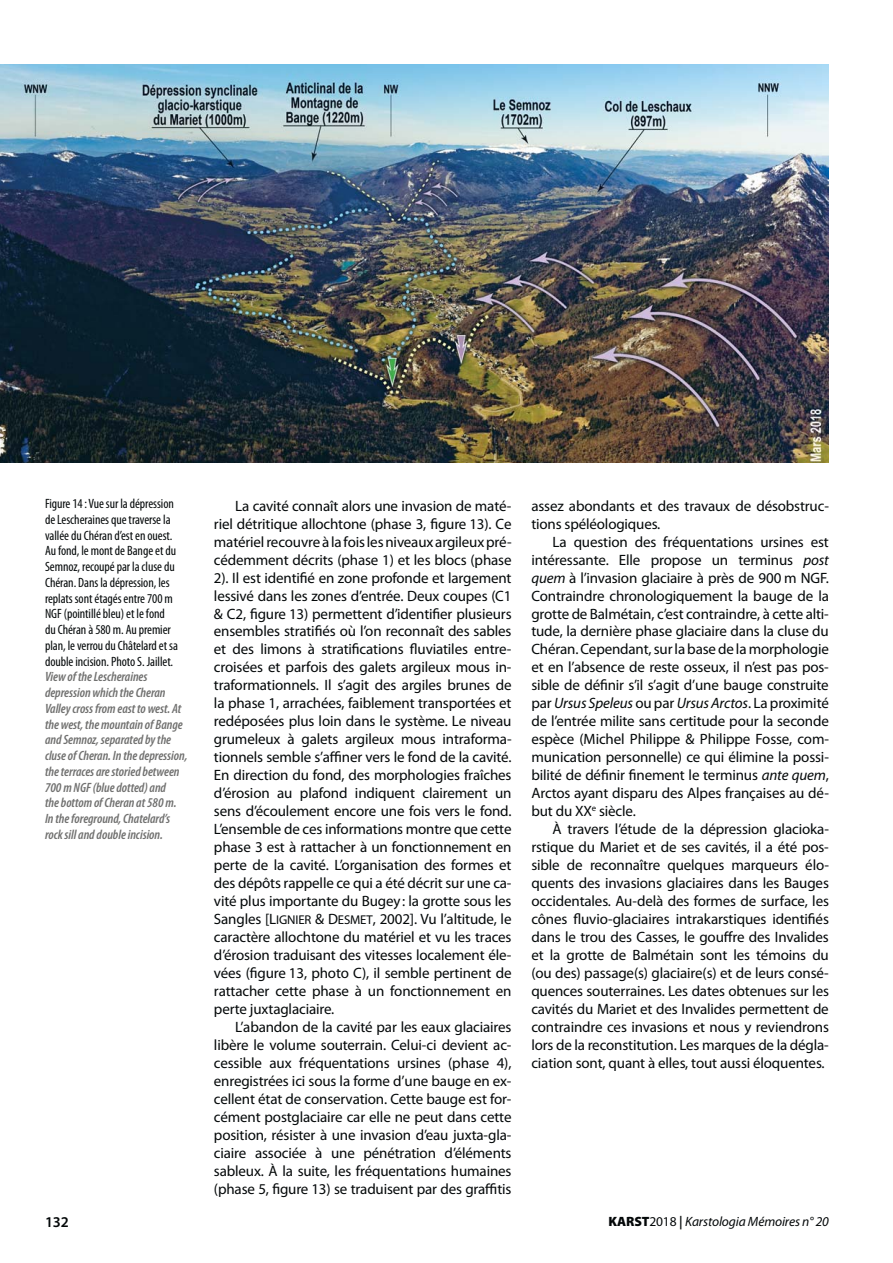
<style>
.page{position:relative;width:893px;height:1263px;background:#fff}
.page>*{position:absolute;margin:0;border:0;box-sizing:border-box;transform-origin:0 0}
.t1{font:15px/18px "Myriad Pro";letter-spacing:-.01em;color:#040809;text-align:justify}
.t2{font:600 15px "Myriad Pro";color:#040809}
.t3{font:condensed 13.5px/15.8px "Myriad Pro";letter-spacing:-.005em;color:#040809}
.t4{font:italic 600 condensed 13.5px/15.8px "Myriad Pro";letter-spacing:-.005em;color:#70706f}
.t5{font:italic 13.5px "Myriad Pro";letter-spacing:-.01em;color:#040809}
.s1{font-family:"Myriad Pro Regular SC850"}
.s2{font-family:"Myriad Pro Regular SC850";font-size:12.75px}
.s3{font-style:italic}
.s4{font-weight:900;font-style:normal}
.s5{font-style:normal}
.s6{font-weight:600;font-style:normal}
</style>
<div class="page">
<img style="left:0;top:64px;width:829px;height:398px">
<p class="t3" style="left:45px;top:497px;width:134px">Figure 14 : Vue sur la dépression de Lescheraines que traverse la vallée du Chéran d’est en ouest.<br>Au fond, le mont de Bange et du<br>Semnoz, recoupé par la cluse du<br>Chéran. Dans la dépression, les replats sont étagés entre 700 m<br>NGF (pointillé bleu) et le fond du Chéran à 580 m. Au premier plan, le verrou du Châtelard et sa double incision. Photo S. Jaillet.</p>
<p class="t4" style="left:45px;top:670px;width:144px">View of the Lescheraines depression which the Cheran<br>Valley cross from east to west. At the west, the mountain of Bange and Semnoz, separated by the cluse of Cheran. In the depression, the terraces are storied between<br>700 m NGF (blue dotted) and<br>the bottom of Cheran at 580 m.<br>In the foreground, Chatelard’s rock sill and double incision.</p>
<p class="t1" style="left:214px;top:497px;width:299px;text-indent:21px">La cavité connaît alors une invasion de maté&shy;riel détritique allochtone (phase 3, figure 13). Ce matériel recouvre à la fois les niveaux argileux pré&shy;cédemment décrits (phase 1) et les blocs (phase 2). Il est identifié en zone profonde et largement lessivé dans les zones d’entrée. Deux coupes (C1 &amp; C2, figure 13) permettent d’identifier plusieurs ensembles stratifiés où l’on reconnaît des sables et des limons à stratifications fluviatiles entre&shy;croisées et parfois des galets argileux mous in&shy;traformationnels. Il s’agit des argiles brunes de la phase 1, arrachées, faiblement transportées et redéposées plus loin dans le système. Le niveau grumeleux à galets argileux mous intraforma&shy;tionnels semble s’affiner vers le fond de la cavité.<br>En direction du fond, des morphologies fraîches d’érosion au plafond indiquent clairement un sens d’écoulement encore une fois vers le fond.<br>L’ensemble de ces informations montre que cette phase 3 est à rattacher à un fonctionnement en perte de la cavité. L’organisation des formes et des dépôts rappelle ce qui a été décrit sur une ca&shy;vité plus importante du Bugey : la grotte sous les Sangles [<span class="s1">L</span><span class="s2">IGNIER</span> &amp; <span class="s1">D</span><span class="s2">ESMET</span>, 2002]. Vu l’altitude, le caractère allochtone du matériel et vu les traces d’érosion traduisant des vitesses localement éle&shy;vées (figure 13, photo C), il semble pertinent de rattacher cette phase à un fonctionnement en perte juxtaglaciaire.</p>
<p class="t1" style="left:214px;top:1019px;width:299px;text-indent:21px">L’abandon de la cavité par les eaux glaciaires libère le volume souterrain. Celui-ci devient ac&shy;cessible aux fréquentations ursines (phase 4), enregistrées ici sous la forme d’une bauge en ex&shy;cellent état de conservation. Cette bauge est for&shy;cément postglaciaire car elle ne peut dans cette position, résister à une invasion d’eau juxta-gla&shy;ciaire associée à une pénétration d’éléments sableux. À la suite, les fréquentations humaines (phase 5, figure 13) se traduisent par des graffitis</p>
<p class="t1" style="left:531px;top:497px;width:299px">assez abondants et des travaux de désobstruc&shy;tions spéléologiques.</p>
<p class="t1" style="left:531px;top:533px;width:299px;text-indent:21px">La question des fréquentations ursines est intéressante. Elle propose un terminus <span class="s3">post quem</span> à l’invasion glaciaire à près de 900 m NGF.<br>Contraindre chronologiquement la bauge de la grotte de Balmétain, c’est contraindre, à cette alti&shy;tude, la dernière phase glaciaire dans la cluse du Chéran. Cependant, sur la base de la morphologie et en l’absence de reste osseux, il n’est pas pos&shy;sible de définir s’il s’agit d’une bauge construite par <span class="s3">Ursus Speleus</span> ou par <span class="s3">Ursus Arctos</span>. La proximité de l’entrée milite sans certitude pour la seconde espèce (Michel Philippe &amp; Philippe Fosse, com&shy;munication personnelle) ce qui élimine la possi&shy;bilité de définir finement le terminus <span class="s3">ante quem</span>, Arctos ayant disparu des Alpes françaises au dé&shy;but du XX<sup>e</sup> siècle.</p>
<p class="t1" style="left:531px;top:821px;width:299px;text-indent:21px">À travers l’étude de la dépression glacioka&shy;rstique du Mariet et de ses cavités, il a été pos&shy;sible de reconnaître quelques marqueurs élo&shy;quents des invasions glaciaires dans les Bauges occidentales. Au-delà des formes de surface, les cônes fluvio-glaciaires intrakarstiques identifiés dans le trou des Casses, le gouffre des Invalides et la grotte de Balmétain sont les témoins du (ou des) passage(s) glaciaire(s) et de leurs consé&shy;quences souterraines. Les dates obtenues sur les cavités du Mariet et des Invalides permettent de contraindre ces invasions et nous y reviendrons lors de la reconstitution. Les marques de la dégla&shy;ciation sont, quant à elles, tout aussi éloquentes.</p>
<p class="t2" style="left:45px;top:1216px;width:25px">132</p>
<p class="t5" style="left:608px;top:1216px;width:222px"><span class="s4">KARST</span><span class="s5">2018</span> <span class="s6">|</span> Karstologia Mémoires n° 20</p>
</div>
